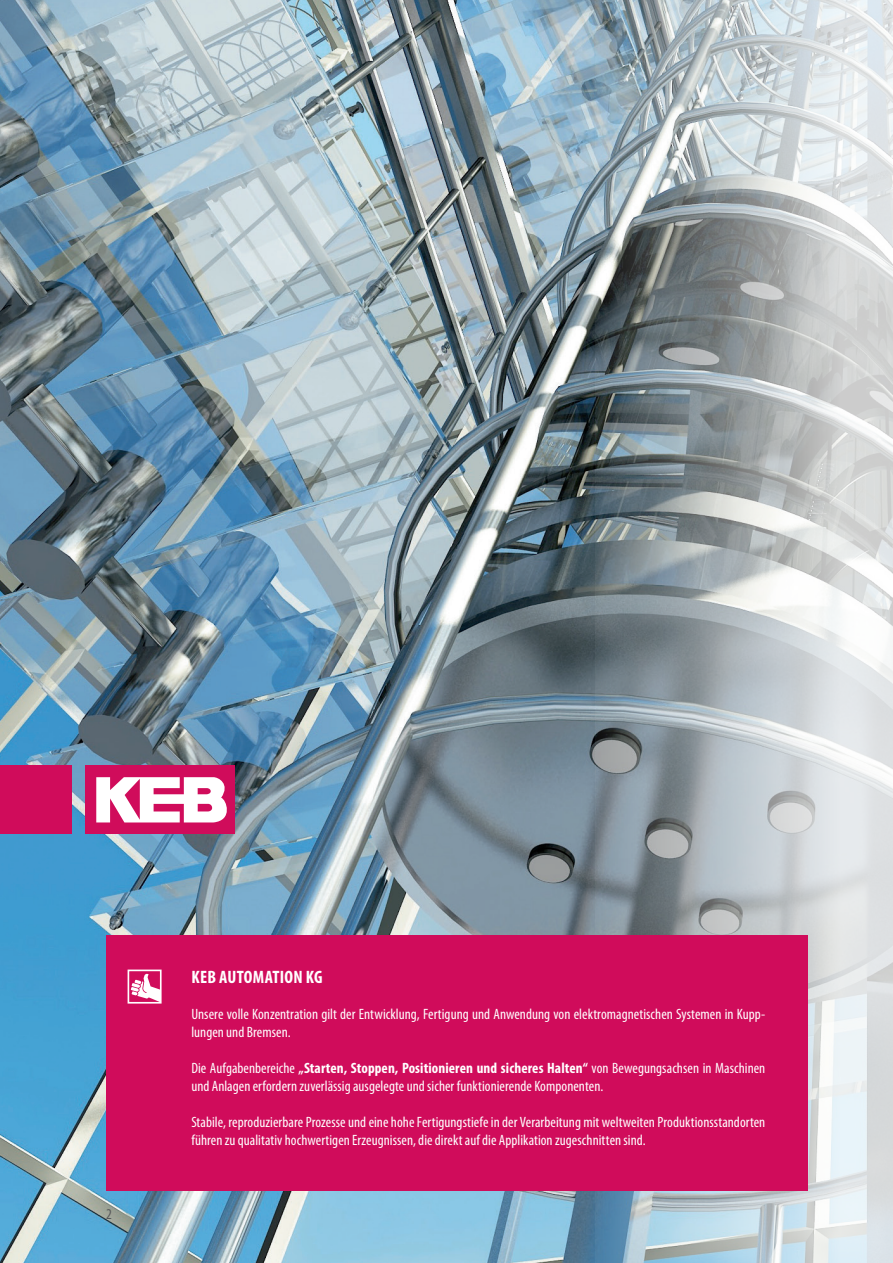
<style>
.page{position:relative;width:893px;height:1263px;background:#fff}
.page>*{position:absolute;margin:0;border:0;box-sizing:border-box;transform-origin:0 0}
.t1{font:700 condensed 18px "Myriad Pro";letter-spacing:.01em;color:#fff}
.t2{font:condensed 15px/18px "Myriad Pro";letter-spacing:.005em;color:#fff}
.t3{font:condensed 15px "Myriad Pro";color:#57585a}
.s1{font-weight:700}
</style>
<div class="page">
<img style="left:0;top:0;width:595px;height:1263px">
<svg style="left:595px;top:0;width:298px;height:1263px;background:#b3bbbf"></svg>
<div style="left:106px;top:935px;width:702px;height:256px;background:#d00c5b"></div>
<div style="left:0;top:765px;width:71px;height:68px;background:#d00c5b"></div>
<div style="left:85px;top:765px;width:150px;height:68px;background:#d00c5b"></div>
<svg style="left:96px;top:777px;width:131px;height:45px"></svg>
<div style="left:128px;top:969px;width:34px;height:34px;background:#d00c5b;border:2px solid #fff"></div>
<svg style="left:131px;top:973px;width:30px;height:29px"></svg>
<p class="t3" style="left:106px;top:1205px;width:7px">2</p>
<p class="t1" style="left:192px;top:966px;width:133px">KEB AUTOMATION KG</p>
<p class="t2" style="left:191px;top:1005px;width:576px">Unsere volle Konzentration gilt der Entwicklung, Fertigung und Anwendung von elektromagnetischen Systemen in Kupp&shy;lungen und Bremsen.</p>
<p class="t2" style="left:191px;top:1059px;width:575px">Die Aufgabenbereiche <span class="s1">„Starten, Stoppen, Positionieren und sicheres Halten“</span> von Bewegungsachsen in Maschinen und Anlagen erfordern zuverlässig ausgelegte und sicher funktionierende Komponenten.</p>
<p class="t2" style="left:191px;top:1113px;width:575px">Stabile, reproduzierbare Prozesse und eine hohe Fertigungstiefe in der Verarbeitung mit weltweiten Produktionsstandorten führen zu qualitativ hochwertigen Erzeugnissen, die direkt auf die Applikation zugeschnitten sind.</p>
</div>
